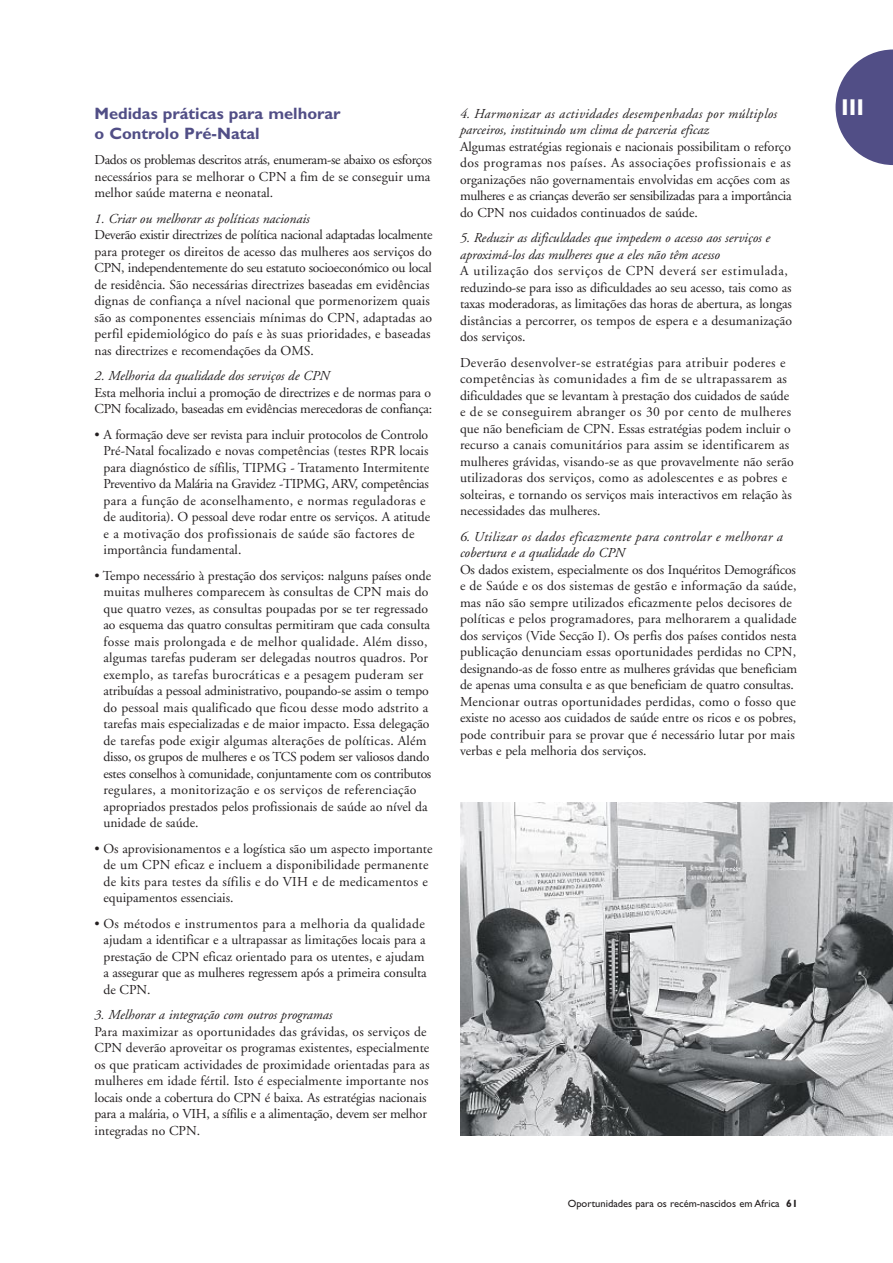
<style>
.page{position:relative;width:893px;height:1263px;background:#fff}
.page>*{position:absolute;margin:0;border:0;box-sizing:border-box;transform-origin:0 0}
.t1{font:700 22.95px "Gill Sans";color:#fff}
.t2{font:700 16.5px "Gill Sans";color:#514e86}
.t3{font:13.65px/16.5px "Adobe Garamond";color:#231f20}
.t4{font:italic 13.65px/16.5px "Adobe Garamond";color:#231f20}
.t5{font:italic 13.65px/16.5px "Adobe Garamond";letter-spacing:.025em;color:#231f20}
.t6{font:13.65px/16.5px "Adobe Garamond";letter-spacing:-.02em;color:#231f20}
.t7{font:10.5px "Gill Sans";color:#231f20}
.s1{font-weight:700}
</style>
<div class="page">
<svg style="left:835px;top:50px;width:58px;height:115px"></svg>
<img style="left:460px;top:802px;width:433px;height:333px">
<p class="t2" style="left:94px;top:107px;width:248px">Medidas práticas para melhorar</p>
<p class="t2" style="left:94px;top:127px;width:167px">o Controlo Pré-Natal</p>
<p class="t3" style="left:94px;top:153px;width:339px;text-align:justify">Dados os problemas descritos atrás, enumeram-se abaixo os esforços necessários para se melhorar o CPN a fim de se conseguir uma melhor saúde materna e neonatal.</p>
<p class="t4" style="left:94px;top:211px;width:217px">1. Criar ou melhorar as políticas nacionais</p>
<p class="t3" style="left:94px;top:228px;width:339px">Deverão existir directrizes de política nacional adaptadas localmente para proteger os direitos de acesso das mulheres aos serviços do CPN, independentemente do seu estatuto socioeconómico ou local de residência. São necessárias directrizes baseadas em evidências dignas de confiança a nível nacional que pormenorizem quais são as componentes essenciais mínimas do CPN, adaptadas ao perfil epidemiológico do país e às suas prioridades, e baseadas nas directrizes e recomendações da OMS.</p>
<p class="t4" style="left:94px;top:369px;width:237px">2. Melhoria da qualidade dos serviços de CPN</p>
<p class="t6" style="left:94px;top:385px;width:339px">Esta melhoria inclui a promoção de directrizes e de normas para o<br>CPN focalizado, baseadas em evidências merecedoras de confiança:</p>
<p class="t3" style="left:103px;top:427px;width:328px;text-indent:-9px">• A formação deve ser revista para incluir protocolos de Controlo Pré-Natal focalizado e novas competências (testes RPR locais para diagnóstico de sífilis, TIPMG - Tratamento Intermitente Preventivo da Malária na Gravidez -TIPMG, ARV, competências para a função de aconselhamento, e normas reguladoras e de auditoria). O pessoal deve rodar entre os serviços. A atitude e a motivação dos profissionais de saúde são factores de importância fundamental.</p>
<p class="t3" style="left:103px;top:568px;width:329px;text-indent:-9px">• Tempo necessário à prestação dos serviços: nalguns países onde muitas mulheres comparecem às consultas de CPN mais do que quatro vezes, as consultas poupadas por se ter regressado ao esquema das quatro consultas permitiram que cada consulta fosse mais prolongada e de melhor qualidade. Além disso, algumas tarefas puderam ser delegadas noutros quadros. Por exemplo, as tarefas burocráticas e a pesagem puderam ser atribuídas a pessoal administrativo, poupando-se assim o tempo do pessoal mais qualificado que ficou desse modo adstrito a tarefas mais especializadas e de maior impacto. Essa delegação de tarefas pode exigir algumas alterações de políticas. Além disso, os grupos de mulheres e os TCS podem ser valiosos dando estes conselhos à comunidade, conjuntamente com os contributos regulares, a monitorização e os serviços de referenciação apropriados prestados pelos profissionais de saúde ao nível da unidade de saúde.</p>
<p class="t3" style="left:103px;top:841px;width:330px;text-indent:-9px">• Os aprovisionamentos e a logística são um aspecto importante de um CPN eficaz e incluem a disponibilidade permanente de kits para testes da sífilis e do VIH e de medicamentos e equipamentos essenciais.</p>
<p class="t3" style="left:103px;top:916px;width:325px;text-indent:-9px">• Os métodos e instrumentos para a melhoria da qualidade ajudam a identificar e a ultrapassar as limitações locais para a prestação de CPN eficaz orientado para os utentes, e ajudam a assegurar que as mulheres regressem após a primeira consulta de CPN.</p>
<p class="t4" style="left:94px;top:1008px;width:239px">3. Melhorar a integração com outros programas</p>
<p class="t3" style="left:94px;top:1024px;width:336px">Para maximizar as oportunidades das grávidas, os serviços de CPN deverão aproveitar os programas existentes, especialmente os que praticam actividades de proximidade orientadas para as mulheres em idade fértil. Isto é especialmente importante nos locais onde a cobertura do CPN é baixa. As estratégias nacionais para a malária, o VIH, a sífilis e a alimentação, devem ser melhor integradas no CPN.</p>
<p class="t5" style="left:460px;top:106px;width:319px">4. Harmonizar as actividades desempenhadas por múltiplos parceiros, instituindo um clima de parceria eficaz</p>
<p class="t3" style="left:460px;top:139px;width:333px;text-align:justify">Algumas estratégias regionais e nacionais possibilitam o reforço dos programas nos países. As associações profissionais e as organizações não governamentais envolvidas em acções com as mulheres e as crianças deverão ser sensibilizadas para a importância do CPN nos cuidados continuados de saúde.</p>
<p class="t4" style="left:460px;top:231px;width:312px">5. Reduzir as dificuldades que impedem o acesso aos serviços e aproximá-los das mulheres que a eles não têm acesso</p>
<p class="t3" style="left:460px;top:264px;width:334px">A utilização dos serviços de CPN deverá ser estimulada, reduzindo-se para isso as dificuldades ao seu acesso, tais como as taxas moderadoras, as limitações das horas de abertura, as longas distâncias a percorrer, os tempos de espera e a desumanização dos serviços.</p>
<p class="t3" style="left:460px;top:355px;width:335px">Deverão desenvolver-se estratégias para atribuir poderes e competências às comunidades a fim de se ultrapassarem as dificuldades que se levantam à prestação dos cuidados de saúde e de se conseguirem abranger os 30 por cento de mulheres que não beneficiam de CPN. Essas estratégias podem incluir o recurso a canais comunitários para assim se identificarem as mulheres grávidas, visando-se as que provavelmente não serão utilizadoras dos serviços, como as adolescentes e as pobres e solteiras, e tornando os serviços mais interactivos em relação às necessidades das mulheres.</p>
<p class="t5" style="left:460px;top:529px;width:324px">6. Utilizar os dados eficazmente para controlar e melhorar a cobertura e a qualidade do CPN</p>
<p class="t3" style="left:460px;top:562px;width:339px">Os dados existem, especialmente os dos Inquéritos Demográficos e de Saúde e os dos sistemas de gestão e informação da saúde, mas não são sempre utilizados eficazmente pelos decisores de políticas e pelos programadores, para melhorarem a qualidade dos serviços (Vide Secção I). Os perfis dos países contidos nesta publicação denunciam essas oportunidades perdidas no CPN, designando-as de fosso entre as mulheres grávidas que beneficiam de apenas uma consulta e as que beneficiam de quatro consultas.<br>Mencionar outras oportunidades perdidas, como o fosso que existe no acesso aos cuidados de saúde entre os ricos e os pobres, pode contribuir para se provar que é necessário lutar por mais verbas e pela melhoria dos serviços.</p>
<p class="t7" style="left:568px;top:1199px;width:232px">Oportunidades para os recém-nascidos em Africa <span class="s1">61</span></p>
<h1 class="t1" style="left:841px;top:99px;width:24px">III</h1>
</div>
